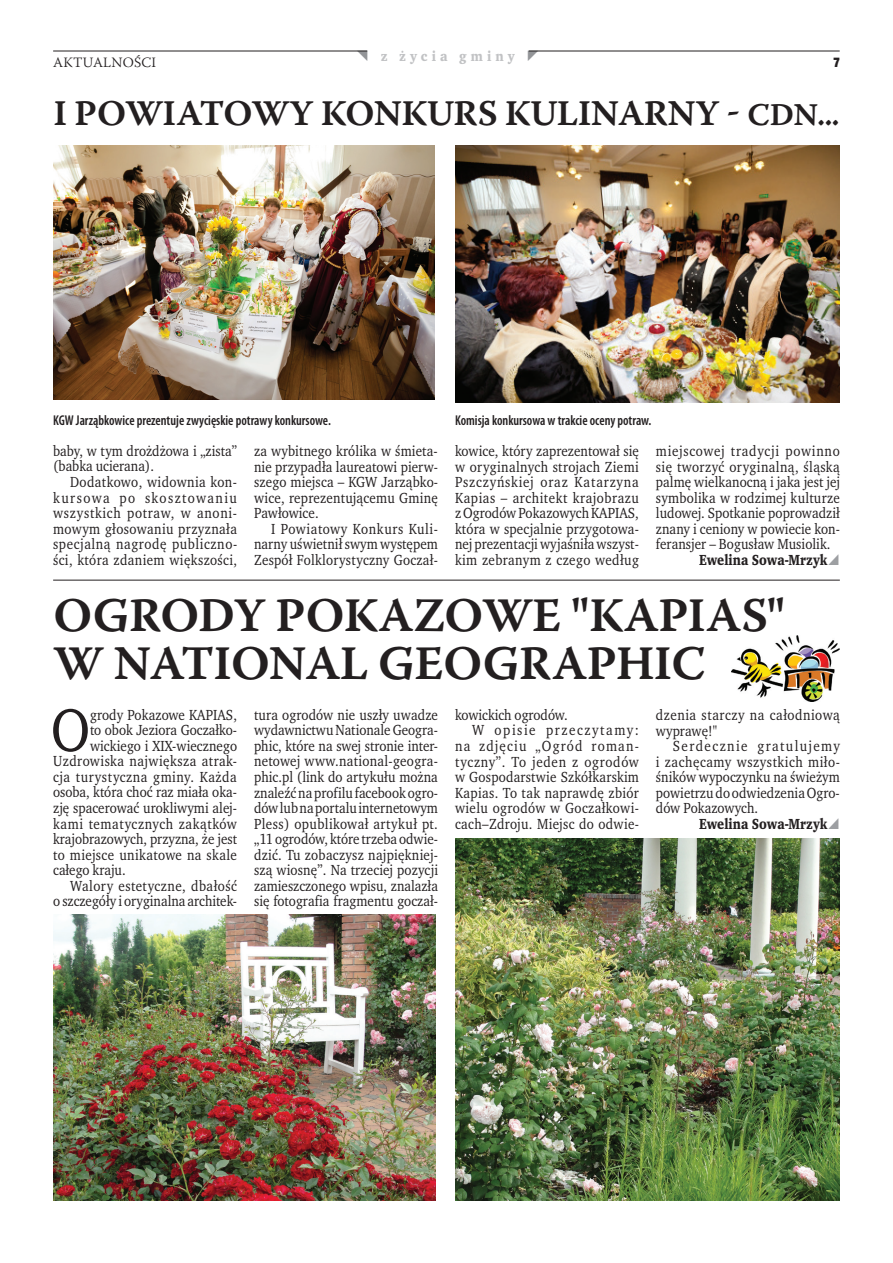
<style>
.page{position:relative;width:893px;height:1263px;background:#fff}
.page>*{position:absolute;margin:0;border:0;box-sizing:border-box;transform-origin:0 0}
.t1{font:61.2px "Wro Text";color:#231f20;scale:.93 1}
.t2{font:48px/48px "Warnock Pro Semibold Capt";letter-spacing:-.02em;color:#231f20}
.t3{font:36px "Warnock Pro Semibold Capt";letter-spacing:-.02em;color:#231f20}
.t4{font:15px/15.5px "Wro Text";letter-spacing:.01em;color:#231f20;text-align:justify;scale:.93 1}
.t5{font:15px/15.6px "Wro Text";letter-spacing:.04em;color:#231f20;scale:.93 1}
.t6{font:15px "Wro Text";letter-spacing:.035em;color:#231f20;scale:.93 1}
.t7{font:15px "Wro Text";letter-spacing:.03em;color:#231f20;scale:.93 1}
.t8{font:700 15px "Wro Text";letter-spacing:.005em;color:#231f20;scale:.93 1}
.t9{font:15px "Wro Text";letter-spacing:.05em;color:#231f20;scale:.93 1}
.t10{font:15px "Wro Text";letter-spacing:.09em;color:#231f20;scale:.93 1}
.t11{font:15px "Wro Text";letter-spacing:.11em;color:#231f20;scale:.93 1}
.t12{font:600 condensed 14.25px "Myriad Pro";color:#231f20;scale:.94 1}
.t13{font:300 14.25px "Warnock Pro";letter-spacing:.015em;color:#231f20}
.t14{font:700 14.25px "Wro Text";letter-spacing:.29em;color:#c1c2c4}
.t15{font:700 14.25px "Wro Head";color:#231f20}
.s1{font-size:31.5px}
</style>
<div class="page">
<hr style="left:53px;top:51px;width:314px;height:1px;background:#231f20">
<hr style="left:529px;top:51px;width:311px;height:1px;background:#231f20">
<img style="left:455px;top:146px;width:385px;height:256px">
<img style="left:53px;top:146px;width:381px;height:254px">
<hr style="left:53px;top:580px;width:787px;height:1px;background:#231f20">
<img style="left:53px;top:914px;width:382px;height:287px">
<img style="left:455px;top:839px;width:385px;height:362px">
<img style="left:731px;top:636px;width:109px;height:65px">
<p class="t13" style="left:53px;top:53px;width:104px">AKTUALNOŚCI</p>
<p class="t14" style="left:381px;top:47px;width:135px">z życia gminy</p>
<p class="t15" style="left:833px;top:53px;width:8px">7</p>
<h3 class="t3" style="left:53px;top:92px;width:788px">I POWIATOWY KONKURS KULINARNY - <span class="s1">CDN...</span></h3>
<p class="t12" style="left:53px;top:411px;width:297px">KGW Jarząbkowice prezentuje zwycięskie potrawy konkursowe.</p>
<p class="t12" style="left:455px;top:411px;width:211px">Komisja konkursowa w trakcie oceny potraw.</p>
<p class="t4" style="left:53px;top:443px;width:199px">baby, w tym drożdżowa i „zista” (babka ucierana).</p>
<p class="t4" style="left:53px;top:474px;width:199px;text-indent:17px">Dodatkowo, widownia kon&shy;kursowa po skosztowaniu wszystkich potraw, w anoni&shy;mowym głosowaniu przyznała specjalną nagrodę publiczno&shy;ści, która zdaniem większości,</p>
<p class="t4" style="left:254px;top:443px;width:199px">za wybitnego królika w śmieta&shy;nie przypadła laureatowi pierw&shy;szego miejsca – KGW Jarząbko&shy;wice, reprezentującemu Gminę Pawłowice.</p>
<p class="t4" style="left:254px;top:521px;width:199px;text-indent:17px">I Powiatowy Konkurs Kuli&shy;narny uświetnił swym występem Zespół Folklorystyczny Goczał-</p>
<p class="t4" style="left:455px;top:443px;width:199px">kowice, który zaprezentował się w oryginalnych strojach Ziemi Pszczyńskiej oraz Katarzyna Kapias – architekt krajobrazu z Ogrodów Pokazowych KAPIAS, która w specjalnie przygotowa&shy;nej prezentacji wyjaśniła wszyst&shy;kim zebranym z czego według</p>
<p class="t4" style="left:656px;top:443px;width:199px">miejscowej tradycji powinno się tworzyć oryginalną, śląską palmę wielkanocną i jaka jest jej symbolika w rodzimej kulturze ludowej. Spotkanie poprowadził znany i ceniony w powiecie kon&shy;feransjer – Bogusław Musiolik.</p>
<p class="t8" style="left:699px;top:550px;width:140px">Ewelina Sowa-Mrzyk</p>
<h2 class="t2" style="left:53px;top:590px;width:733px">OGRODY POKAZOWE "KAPIAS"<br>W NATIONAL GEOGRAPHIC</h2>
<h1 class="t1" style="left:51px;top:692px;width:44px">O</h1>
<p class="t4" style="left:90px;top:707px;width:159px">grody Pokazowe KAPIAS,</p>
<p class="t4" style="left:90px;top:722px;width:160px">to obok Jeziora Goczałko-</p>
<p class="t4" style="left:90px;top:738px;width:160px">wickiego i XIX-wiecznego</p>
<p class="t6" style="left:53px;top:752px;width:199px">Uzdrowiska największa atrak-</p>
<p class="t5" style="left:53px;top:769px;width:199px">cja turystyczna gminy. Każda</p>
<p class="t4" style="left:53px;top:785px;width:199px">osoba, która choć raz miała oka-</p>
<p class="t4" style="left:53px;top:800px;width:199px">zję spacerować urokliwymi alej-</p>
<p class="t5" style="left:53px;top:815px;width:199px">kami tematycznych zakątków</p>
<p class="t4" style="left:53px;top:831px;width:199px">krajobrazowych, przyzna, że jest</p>
<p class="t7" style="left:53px;top:845px;width:199px">to miejsce unikatowe na skale</p>
<p class="t4" style="left:53px;top:862px;width:79px">całego kraju.</p>
<p class="t6" style="left:70px;top:876px;width:181px">Walory estetyczne, dbałość</p>
<p class="t4" style="left:53px;top:893px;width:199px">o szczegóły i oryginalna architek-</p>
<p class="t4" style="left:254px;top:707px;width:199px">tura ogrodów nie uszły uwadze wydawnictwu Nationale Geogra&shy;phic, które na swej stronie inter&shy;netowej www.national-geogra&shy;phic.pl (link do artykułu można znaleźć na profilu facebook ogro&shy;dów lub na portalu internetowym Pless) opublikował artykuł pt. „11 ogrodów, które trzeba odwie&shy;dzić. Tu zobaczysz najpiękniej&shy;szą wiosnę”. Na trzeciej pozycji zamieszczonego wpisu, znalazła się fotografia fragmentu goczał-</p>
<p class="t4" style="left:455px;top:707px;width:123px">kowickich ogrodów.</p>
<p class="t11" style="left:472px;top:721px;width:181px">W opisie przeczytamy:</p>
<p class="t10" style="left:455px;top:736px;width:199px">na zdjęciu „Ogród roman-</p>
<p class="t9" style="left:455px;top:752px;width:199px">tyczny”. To jeden z ogrodów</p>
<p class="t4" style="left:455px;top:769px;width:199px">w Gospodarstwie Szkółkarskim</p>
<p class="t4" style="left:455px;top:785px;width:199px">Kapias. To tak naprawdę zbiór</p>
<p class="t7" style="left:455px;top:799px;width:199px">wielu ogrodów w Goczałkowi-</p>
<p class="t4" style="left:455px;top:816px;width:199px">cach–Zdroju. Miejsc do odwie-</p>
<p class="t5" style="left:656px;top:707px;width:199px">dzenia starczy na całodniową wyprawę!"</p>
<p class="t4" style="left:656px;top:738px;width:199px;text-indent:17px">Serdecznie gratulujemy i zachęcamy wszystkich miło&shy;śników wypoczynku na świeżym powietrzu do odwiedzenia Ogro&shy;dów Pokazowych.</p>
<p class="t8" style="left:699px;top:814px;width:140px">Ewelina Sowa-Mrzyk</p>
</div>
